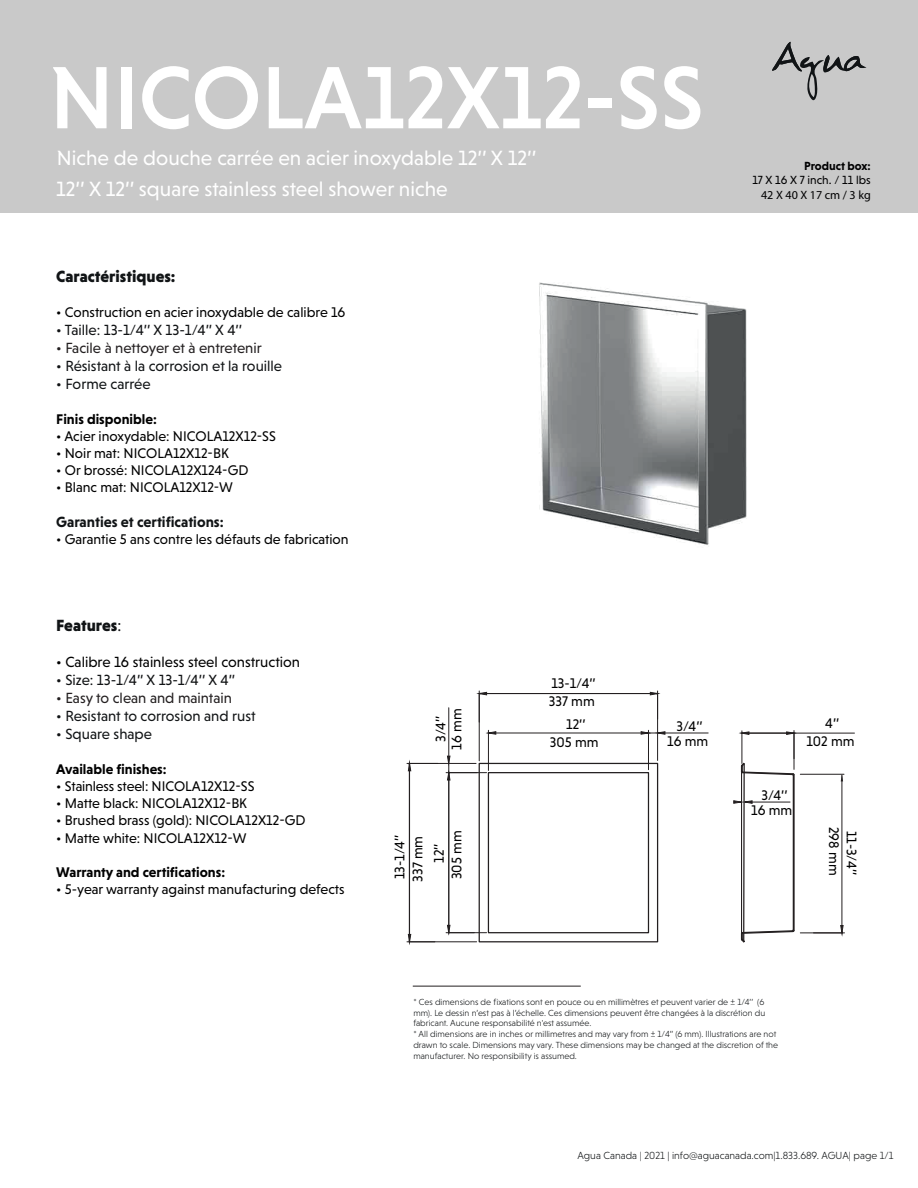
<style>
.page{position:relative;width:918px;height:1188px;background:#fff}
.page>*{position:absolute;margin:0;border:0;box-sizing:border-box;transform-origin:0 0}
.t1{font:500 90px "Niveau Grotesk";color:#fff}
.t2{font:21px/30.6px "Niveau Grotesk";color:#fff}
.t3{font:900 16.5px "Niveau Grotesk";color:#111416}
.t4{font:15px "Niveau Grotesk";color:#111416}
.t5{font:15px "Niveau Grotesk";color:#111315}
.t6{font:15px "Niveau Grotesk";color:#231f20}
.t7{font:15px "Niveau Grotesk";color:#000001}
.t8{font:700 15px "Niveau Grotesk";color:#111416}
.t9{font:14.25px/17.7px "Niveau Grotesk";color:#000001;text-align:center}
.t10{font:700 14.25px "Niveau Grotesk";color:#000001}
.t11{font:12.15px "Myriad Pro";color:#000001}
.t12{font:12px "Niveau Grotesk";color:#000001}
.t13{font:700 12px "Niveau Grotesk";color:#000001}
.t14{font:300 10.5px "Niveau Grotesk";color:#111416}
.t15{font:300 9px/10.8px "Niveau Grotesk";color:#111416}
.s1{color:#111315}
.s2{font-weight:400}
</style>
<div class="page">
<div style="left:0;top:0;width:918px;height:213px;background:#c9c9c9"></div>
<svg style="left:772px;top:42px;width:94px;height:58px"></svg>
<hr style="left:413px;top:986px;width:168px;height:1px;background:#231f20">
<img style="left:539px;top:282px;width:208px;height:263px">
<hr style="left:648px;top:730px;width:1px;height:40px;background:#231f20">
<hr style="left:488px;top:730px;width:1px;height:40px;background:#231f20">
<hr style="left:496px;top:733px;width:212px;height:1px;background:#231f20">
<svg style="left:640px;top:731px;width:8px;height:4px"></svg>
<svg style="left:488px;top:731px;width:9px;height:4px"></svg>
<hr style="left:657px;top:691px;width:1px;height:69px;background:#231f20">
<hr style="left:479px;top:691px;width:1px;height:70px;background:#231f20">
<hr style="left:487px;top:693px;width:163px;height:1px;background:#231f20">
<svg style="left:650px;top:692px;width:8px;height:4px"></svg>
<svg style="left:478px;top:692px;width:9px;height:30px"></svg>
<hr style="left:446px;top:932px;width:41px;height:1px;background:#231f20">
<hr style="left:446px;top:772px;width:41px;height:1px;background:#231f20">
<hr style="left:449px;top:708px;width:1px;height:217px;background:#231f20">
<svg style="left:447px;top:925px;width:4px;height:8px"></svg>
<svg style="left:447px;top:772px;width:30px;height:9px"></svg>
<hr style="left:407px;top:942px;width:70px;height:1px;background:#231f20">
<hr style="left:407px;top:763px;width:69px;height:1px;background:#231f20">
<hr style="left:409px;top:771px;width:1px;height:163px;background:#231f20">
<svg style="left:408px;top:934px;width:27px;height:9px"></svg>
<svg style="left:408px;top:764px;width:4px;height:8px"></svg>
<div style="left:488px;top:772px;width:161px;height:161px;border:1px solid #231f20"></div>
<div style="left:479px;top:763px;width:179px;height:179px;border:1px solid #231f20"></div>
<hr style="left:794px;top:733px;width:60px;height:1px;background:#231f20">
<svg style="left:657px;top:731px;width:9px;height:4px"></svg>
<svg style="left:447px;top:755px;width:4px;height:9px"></svg>
<svg style="left:733px;top:731px;width:62px;height:212px"></svg>
<hr style="left:752px;top:802px;width:38px;height:1px;background:#231f20">
<hr style="left:800px;top:774px;width:44px;height:1px;background:#231f20">
<hr style="left:800px;top:933px;width:45px;height:1px;background:#231f20">
<hr style="left:842px;top:775px;width:1px;height:151px;background:#231f20">
<svg style="left:841px;top:774px;width:2px;height:7px"></svg>
<svg style="left:814px;top:925px;width:30px;height:9px"></svg>
<h1 class="t1" style="left:50px;top:46px;width:656px">NICOLA12X12-SS</h1>
<h2 class="t2" style="left:56px;top:142px;width:482px">Niche de douche carrée en acier inoxydable 12’’ X 12’’<br>12’’ X 12’’ square stainless steel shower niche</h2>
<p class="t3" style="left:56px;top:266px;width:121px">Caractéristiques:</p>
<p class="t9" style="left:56px;top:303px;width:291px">• Construction en acier inoxydable de calibre 16</p>
<p class="t5" style="left:56px;top:321px;width:187px">• Taille: 13-1/4’’ X 13-1/4’’ X 4’’</p>
<p class="t6" style="left:56px;top:339px;width:207px">• Facile à nettoyer et à entretenir</p>
<p class="t4" style="left:56px;top:357px;width:227px"><span class="s1">•</span> Résistant à la corrosion et la rouille</p>
<p class="t4" style="left:56px;top:375px;width:96px"><span class="s1">•</span> Forme carrée</p>
<p class="t10" style="left:56px;top:411px;width:102px">Finis disponible:</p>
<p class="t9" style="left:56px;top:427px;width:221px">• Acier inoxydable: NICOLA12X12-SS</p>
<p class="t9" style="left:56px;top:444px;width:174px">• Noir mat: NICOLA12X12-BK</p>
<p class="t9" style="left:56px;top:461px;width:194px">• Or brossé: NICOLA12X124-GD</p>
<p class="t9" style="left:56px;top:479px;width:178px">• Blanc mat: NICOLA12X12-W</p>
<p class="t8" style="left:56px;top:514px;width:169px">Garanties et certifications:</p>
<p class="t9" style="left:56px;top:531px;width:294px">• Garantie 5 ans contre les défauts de fabrication</p>
<p class="t3" style="left:56px;top:616px;width:67px">Features<span class="s2">:</span></p>
<p class="t7" style="left:56px;top:653px;width:245px">• Calibre 16 stainless steel construction</p>
<p class="t5" style="left:56px;top:671px;width:180px">• Size: 13-1/4’’ X 13-1/4’’ X 4’’</p>
<p class="t6" style="left:56px;top:689px;width:177px">• Easy to clean and maintain</p>
<p class="t4" style="left:56px;top:707px;width:201px">• Resistant to corrosion and rust</p>
<p class="t4" style="left:56px;top:725px;width:97px"><span class="s1">•</span> Square shape</p>
<p class="t10" style="left:56px;top:761px;width:112px">Available finishes:</p>
<p class="t9" style="left:56px;top:777px;width:200px">• Stainless steel: NICOLA12X12-SS</p>
<p class="t9" style="left:56px;top:795px;width:192px">• Matte black: NICOLA12X12-BK</p>
<p class="t9" style="left:56px;top:812px;width:251px">• Brushed brass (gold): NICOLA12X12-GD</p>
<p class="t9" style="left:56px;top:829px;width:192px">• Matte white: NICOLA12X12-W</p>
<p class="t10" style="left:56px;top:864px;width:170px">Warranty and certifications:</p>
<p class="t9" style="left:56px;top:880px;width:290px">• 5-year warranty against manufacturing defects</p>
<p class="t9" style="left:433px;top:750px;width:43px;line-height:16px;rotate:-90deg">3/4’’<br>16 mm</p>
<p class="t9" style="left:391px;top:882px;width:48px;text-align:left;rotate:-90deg">13-1/4’’<br>337 mm</p>
<p class="t9" style="left:430px;top:879px;width:50px;rotate:-90deg">12’’<br>305 mm</p>
<p class="t9" style="left:549px;top:674px;width:48px;text-align:left">13-1/4’’<br>337 mm</p>
<p class="t9" style="left:550px;top:715px;width:50px">12’’<br>305 mm</p>
<p class="t9" style="left:677px;top:717px;width:27px">3/4’’</p>
<p class="t9" style="left:667px;top:732px;width:43px">16 mm</p>
<p class="t13" style="left:804px;top:159px;width:68px">Product box:</p>
<p class="t12" style="left:752px;top:174px;width:120px">17 X 16 X 7 inch. / 11 lbs</p>
<p class="t11" style="left:761px;top:187px;width:111px">42 X 40 X 17 cm / 3 kg</p>
<p class="t9" style="left:806px;top:714px;width:50px">4’’<br>102 mm</p>
<p class="t9" style="left:751px;top:787px;width:43px;line-height:15px">3/4’’<br>16 mm</p>
<p class="t9" style="left:861px;top:827px;width:50px;text-align:left;rotate:90deg">11-3/4’’<br>298 mm</p>
<p class="t15" style="left:413px;top:996px;width:366px">* Ces dimensions de fixations sont en pouce ou en millimètres et peuvent varier de ± 1/4’’ (6 mm). Le dessin n’est pas à l’échelle. Ces dimensions peuvent être changées à la discrétion du fabricant. Aucune responsabilité n'est assumée.<br>* All dimensions are in inches or millimetres and may vary from ± 1/4’’ (6 mm). Illustrations are not drawn to scale. Dimensions may vary. These dimensions may be changed at the discretion of the manufacturer. No responsibility is assumed.</p>
<p class="t14" style="left:578px;top:1150px;width:317px">Agua Canada | 2021 | info@aguacanada.com|1.833.689. AGUA| page 1/1</p>
</div>
